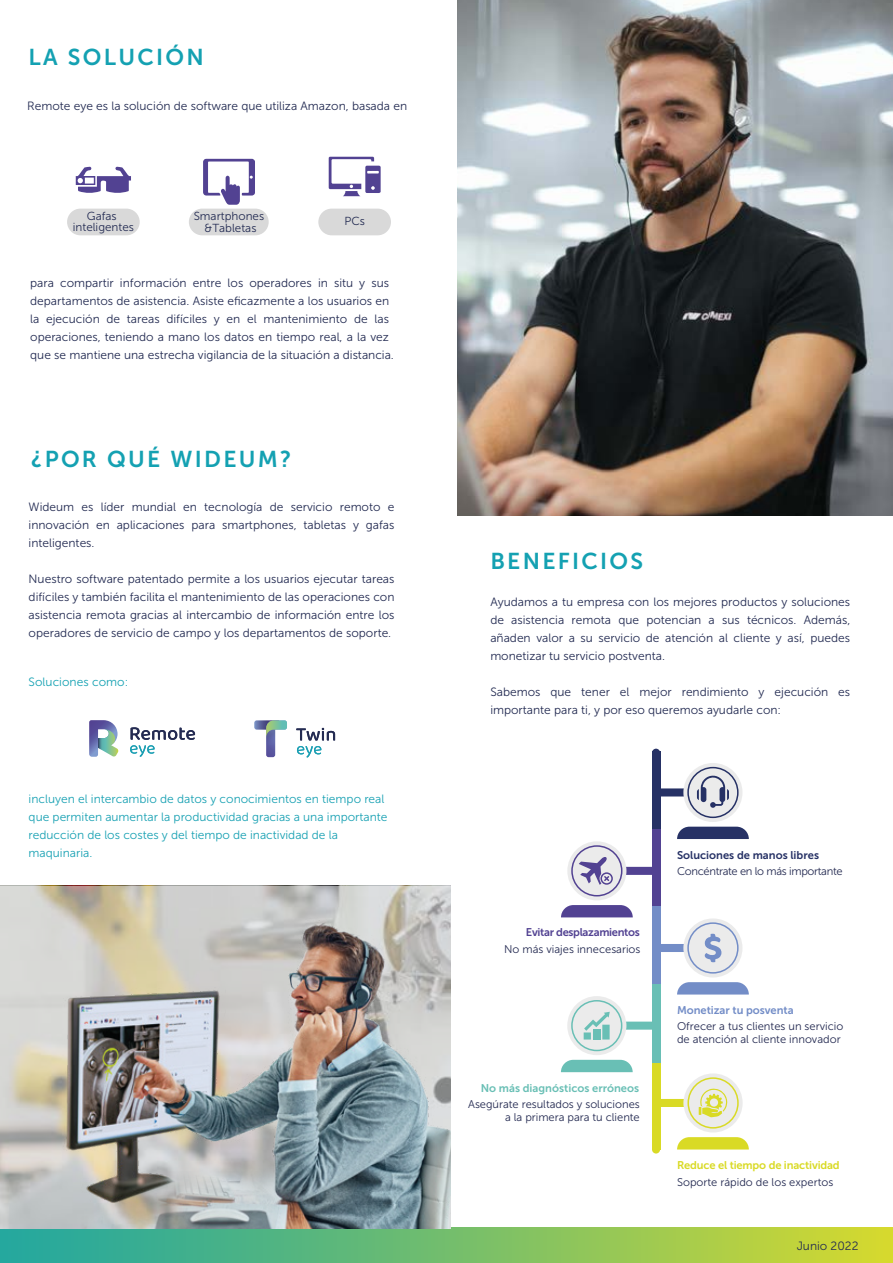
<style>
.page{position:relative;width:893px;height:1263px;background:#fff}
.page>*{position:absolute;margin:0;border:0;box-sizing:border-box;transform-origin:0 0}
.t1{font:22.8px "Museo Sans 700";letter-spacing:.1em;color:#14a1b2}
.t2{font:12px/18px "Museo Sans 300";color:#232b52;text-align:justify}
.t3{font:12px/18px "Museo Sans 300";color:#18a1b3}
.t4{font:12px "Museo Sans 300";letter-spacing:.005em;color:#14a1b2}
.t5{font:11.7px/11.7px "Museo Sans 300";color:#232b52;text-align:center}
.t6{font:11.1px/13.4px "Museo Sans 300";color:#252b52}
.t7{font:11.1px "Museo Sans 300";letter-spacing:-.03em;color:#252b52}
.t8{font:11.1px "Museo Sans 700";letter-spacing:-.015em;color:#d9da25}
.t9{font:11.1px "Museo Sans 700";color:#69bfb5}
.t10{font:11.1px "Museo Sans 700";color:#263165}
.t11{font:11.1px "Museo Sans 700";letter-spacing:-.03em;color:#524292}
.t12{font:11.1px "Museo Sans 700";letter-spacing:-.005em;color:#738dc7}
</style>
<div class="page">
<svg style="left:76px;top:167px;width:55px;height:26px"></svg>
<div style="left:67px;top:209px;width:73px;height:26px;background:#d9d9d9;border-radius:13px"></div>
<div style="left:318px;top:209px;width:73px;height:26px;background:#d9d9d9;border-radius:13px"></div>
<svg style="left:329px;top:157px;width:52px;height:39px"></svg>
<div style="left:189px;top:209px;width:80px;height:26px;background:#d9d9d9;border-radius:13px"></div>
<svg style="left:203px;top:159px;width:52px;height:46px"></svg>
<div style="left:0;top:1228px;width:893px;height:35px;background:linear-gradient(to right,#1ba5a4,#d2d831)"></div>
<svg style="left:296px;top:728px;width:39px;height:12px"></svg>
<svg style="left:297px;top:746px;width:24px;height:11px"></svg>
<svg style="left:254px;top:720px;width:33px;height:37px"></svg>
<svg style="left:130px;top:727px;width:65px;height:30px"></svg>
<svg style="left:89px;top:720px;width:30px;height:37px"></svg>
<img style="left:457px;top:0;width:436px;height:516px">
<img style="left:0;top:886px;width:450px;height:342px">
<div style="left:652px;top:751px;width:8px;height:78px;background:#263165"></div>
<svg style="left:660px;top:788px;width:23px;height:8px"></svg>
<svg style="left:677px;top:827px;width:72px;height:12px"></svg>
<div style="left:652px;top:829px;width:8px;height:79px;background:#524292"></div>
<svg style="left:683px;top:763px;width:59px;height:59px"></svg>
<div style="left:687px;top:767px;width:52px;height:51px;border:2px solid #263165;border-radius:50%"></div>
<div style="left:652px;top:907px;width:8px;height:78px;background:#738dc7"></div>
<svg style="left:660px;top:944px;width:23px;height:8px"></svg>
<svg style="left:677px;top:982px;width:72px;height:12px"></svg>
<svg style="left:683px;top:918px;width:59px;height:59px;background:#e3e5e8"></svg>
<div style="left:687px;top:922px;width:52px;height:51px;border:2px solid #738dc7;border-radius:50%"></div>
<div style="left:652px;top:1062px;width:8px;height:87px;background:#d9da25"></div>
<svg style="left:660px;top:1099px;width:23px;height:8px"></svg>
<svg style="left:677px;top:1137px;width:72px;height:12px"></svg>
<svg style="left:683px;top:1073px;width:60px;height:59px;background:#eaeadc"></svg>
<div style="left:687px;top:1077px;width:52px;height:51px;border:2px solid #d9da25;border-radius:50%"></div>
<svg style="left:626px;top:867px;width:26px;height:8px"></svg>
<svg style="left:561px;top:905px;width:72px;height:12px"></svg>
<svg style="left:567px;top:841px;width:59px;height:59px;background:#dfdee4"></svg>
<div style="left:571px;top:845px;width:51px;height:51px;border:2px solid #524292;border-radius:50%"></div>
<div style="left:652px;top:984px;width:8px;height:78px;background:#69bfb5"></div>
<svg style="left:626px;top:1021px;width:26px;height:9px"></svg>
<svg style="left:561px;top:1060px;width:72px;height:12px"></svg>
<svg style="left:567px;top:996px;width:59px;height:59px;background:#e1e7e7"></svg>
<div style="left:571px;top:1000px;width:51px;height:51px;border:2px solid #69bfb5;border-radius:50%"></div>
<svg style="left:697px;top:775px;width:32px;height:33px"></svg>
<svg style="left:600px;top:871px;width:14px;height:15px"></svg>
<svg style="left:579px;top:857px;width:32px;height:28px"></svg>
<div style="left:600px;top:872px;width:13px;height:13px;border:2px solid #524292;border-radius:50%"></div>
<svg style="left:705px;top:934px;width:16px;height:28px"></svg>
<svg style="left:584px;top:1012px;width:26px;height:27px"></svg>
<svg style="left:699px;top:1088px;width:28px;height:29px"></svg>
<div style="left:652px;top:1145px;width:8px;height:8px;background:#d9da25;border-radius:50%"></div>
<div style="left:652px;top:749px;width:8px;height:8px;background:#263165;border-radius:50%"></div>
<h1 class="t1" style="left:29px;top:45px;width:177px">LA SOLUCIÓN</h1>
<p class="t2" style="left:27px;top:97px;width:381px">Remote eye es la solución de software que utiliza Amazon, basada en</p>
<p class="t5" style="left:73px;top:210px;width:63px">Gafas inteligentes</p>
<p class="t5" style="left:344px;top:215px;width:22px">PCs</p>
<p class="t5" style="left:194px;top:211px;width:72px">Smartphones &amp;Tabletas</p>
<p class="t2" style="left:30px;top:274px;width:365px;text-align:left">para compartir información entre los operadores in situ y sus departamentos de asistencia. Asiste eficazmente a los usuarios en la ejecución de tareas difíciles y en el mantenimiento de las operaciones, teniendo a mano los datos en tiempo real, a la vez que se mantiene una estrecha vigilancia de la situación a distancia.</p>
<h1 class="t1" style="left:30px;top:446px;width:262px">¿POR QUÉ WIDEUM?</h1>
<p class="t2" style="left:29px;top:498px;width:367px">Wideum es líder mundial en tecnología de servicio remoto e innovación en aplicaciones para smartphones, tabletas y gafas inteligentes.</p>
<p class="t2" style="left:29px;top:570px;width:367px">Nuestro software patentado permite a los usuarios ejecutar tareas difíciles y también facilita el mantenimiento de las operaciones con asistencia remota gracias al intercambio de información entre los operadores de servicio de campo y los departamentos de soporte.</p>
<p class="t4" style="left:29px;top:675px;width:101px">Soluciones como:</p>
<p class="t3" style="left:29px;top:790px;width:360px">incluyen el intercambio de datos y conocimientos en tiempo real que permiten aumentar la productividad gracias a una importante reducción de los costes y del tiempo de inactividad de la maquinaria.</p>
<h1 class="t1" style="left:490px;top:548px;width:154px">BENEFICIOS</h1>
<p class="t2" style="left:490px;top:593px;width:361px">Ayudamos a tu empresa con los mejores productos y soluciones de asistencia remota que potencian a sus técnicos. Además, añaden valor a su servicio de atención al cliente y así, puedes monetizar tu servicio postventa.</p>
<p class="t2" style="left:490px;top:683px;width:361px">Sabemos que tener el mejor rendimiento y ejecución es importante para ti, y por eso queremos ayudarle con:</p>
<p class="t10" style="left:677px;top:849px;width:143px">Soluciones de manos libres</p>
<p class="t11" style="left:526px;top:926px;width:115px">Evitar desplazamientos</p>
<p class="t6" style="left:504px;top:942px;width:138px">No más viajes innecesarios</p>
<p class="t9" style="left:481px;top:1082px;width:160px">No más diagnósticos erróneos</p>
<p class="t6" style="left:468px;top:1097px;width:173px;text-align:right">Asegúrate resultados y soluciones a la primera para tu cliente</p>
<p class="t7" style="left:677px;top:865px;width:167px">Concéntrate en lo más importante</p>
<p class="t12" style="left:677px;top:1003px;width:118px">Monetizar tu posventa</p>
<p class="t6" style="left:677px;top:1019px;width:168px">Ofrecer a tus clientes un servicio de atención al cliente innovador</p>
<p class="t8" style="left:677px;top:1159px;width:164px">Reduce el tiempo de inactividad</p>
<p class="t6" style="left:677px;top:1175px;width:158px">Soporte rápido de los expertos</p>
<p class="t2" style="left:797px;top:1237px;width:63px">Junio 2022</p>
</div>
